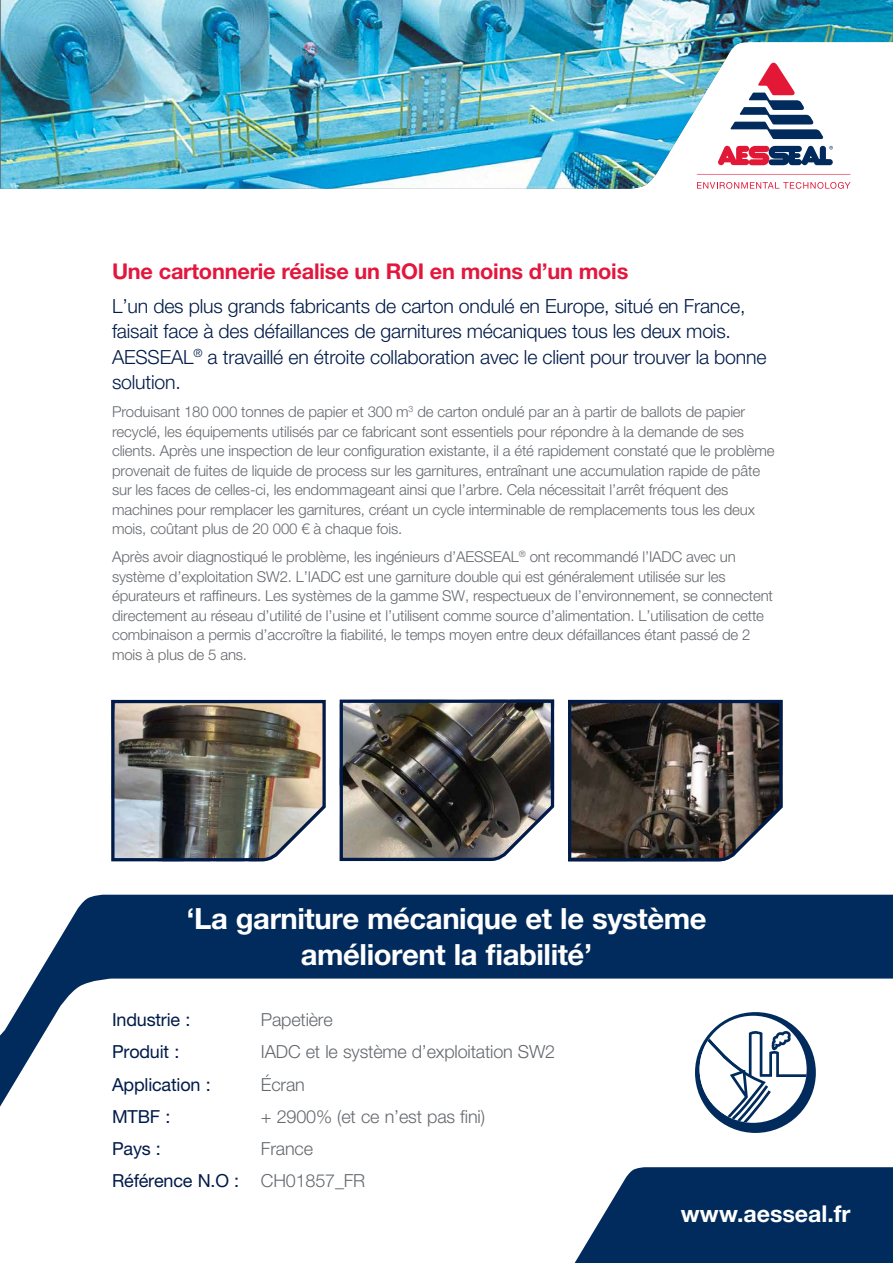
<style>
.page{position:relative;width:893px;height:1263px;background:#fff}
.page>*{position:absolute;margin:0;border:0;box-sizing:border-box;transform-origin:0 0}
.Case_Studies_White_Header__Trans{font:700 29.25px/36.3px "Helvetica Neue LTW1 G";letter-spacing:-.015em;color:#fff;text-align:center}
.Website{font:700 23.25px "Helvetica Neue LTW1 G";letter-spacing:-.005em;color:#fff}
.Headline__Trans{font:700 21.75px "Helvetica Neue LTW1 G";letter-spacing:-.01em;color:#e3173e}
.Subline__Trans{font:300 19.5px/25.5px "Helvetica Neue LTW1 G";letter-spacing:-.01em;color:#001b49}
.Case_Studies_Tabs__Trans{font:300 18px "Helvetica Neue LTW1 G";letter-spacing:-.01em;color:#65696e}
.Case_Studies_Tabs__Trans-2{font:18px "Helvetica Neue LTW1 G";letter-spacing:-.01em;color:#001b49}
.Body_copy__Trans{font:300 15px/19.5px "Helvetica Neue LTW1 G";letter-spacing:-.01em;color:#65696e}
.s1{font-weight:300;color:#65696e}
</style>
<div class="page">
<div style="left:36px;top:895px;width:857px;height:83px;background:#002b5c"></div>
<svg style="left:0;top:978px;width:893px;height:155px"></svg>
<div style="left:695px;top:1012px;width:121px;height:121px;background:#002b5c;border-radius:50%"></div>
<div style="left:700px;top:1016px;width:107px;height:107px;background:#fff;border-radius:50%"></div>
<svg style="left:700px;top:1029px;width:107px;height:94px"></svg>
<svg style="left:574px;top:1167px;width:319px;height:96px"></svg>
<img style="left:111px;top:699px;width:215px;height:163px">
<img style="left:339px;top:699px;width:216px;height:163px">
<svg style="left:568px;top:699px;width:215px;height:163px"></svg>
<img style="left:1px;top:0;width:892px;height:189px">
<svg style="left:697px;top:174px;width:153px;height:1px"></svg>
<svg style="left:718px;top:146px;width:115px;height:19px"></svg>
<svg style="left:730px;top:63px;width:93px;height:76px"></svg>
<svg style="left:697px;top:182px;width:153px;height:7px"></svg>
<p class="Headline__Trans" style="left:112px;top:258px;width:518px">Une cartonnerie réalise un ROI en moins d’un mois</p>
<p class="Subline__Trans" style="left:112px;top:293px;width:656px">L’un des plus grands fabricants de carton ondulé en Europe, situé en France, faisait face à des défaillances de garnitures mécaniques tous les deux mois.<br>AESSEAL<sup>®</sup> a travaillé en étroite collaboration avec le client pour trouver la bonne solution.</p>
<p class="Body_copy__Trans" style="left:112px;top:402px;width:664px">Produisant 180 000 tonnes de papier et 300 m<sup>3</sup> de carton ondulé par an à partir de ballots de papier recyclé, les équipements utilisés par ce fabricant sont essentiels pour répondre à la demande de ses clients. Après une inspection de leur configuration existante, il a été rapidement constaté que le problème provenait de fuites de liquide de process sur les garnitures, entraînant une accumulation rapide de pâte sur les faces de celles-ci, les endommageant ainsi que l’arbre. Cela nécessitait l’arrêt fréquent des machines pour remplacer les garnitures, créant un cycle interminable de remplacements tous les deux mois, coûtant plus de 20 000 € à chaque fois.</p>
<p class="Body_copy__Trans" style="left:112px;top:547px;width:662px">Après avoir diagnostiqué le problème, les ingénieurs d’AESSEAL<sup>®</sup> ont recommandé l’IADC avec un système d’exploitation SW2. L’IADC est une garniture double qui est généralement utilisée sur les épurateurs et raffineurs. Les systèmes de la gamme SW, respectueux de l’environnement, se connectent directement au réseau d’utilité de l’usine et l’utilisent comme source d’alimentation. L’utilisation de cette combinaison a permis d’accroître la fiabilité, le temps moyen entre deux défaillances étant passé de 2 mois à plus de 5 ans.</p>
<p class="Case_Studies_White_Header__Trans" style="left:186px;top:900px;width:522px">‘La garniture mécanique et le système améliorent la fiabilité’</p>
<p class="Case_Studies_Tabs__Trans-2" style="left:112px;top:1008px;width:80px">Industrie :</p>
<p class="Case_Studies_Tabs__Trans" style="left:261px;top:1009px;width:73px">Papetière</p>
<p class="Case_Studies_Tabs__Trans-2" style="left:112px;top:1041px;width:69px">Produit :</p>
<p class="Case_Studies_Tabs__Trans" style="left:261px;top:1041px;width:296px">IADC et le système d’exploitation SW2</p>
<p class="Case_Studies_Tabs__Trans-2" style="left:112px;top:1073px;width:100px">Application :</p>
<p class="Case_Studies_Tabs__Trans" style="left:261px;top:1073px;width:45px">Écran</p>
<p class="Case_Studies_Tabs__Trans-2" style="left:112px;top:1105px;width:60px">MTBF :</p>
<p class="Case_Studies_Tabs__Trans" style="left:261px;top:1105px;width:226px">+ 2900% (et ce n’est pas fini)</p>
<p class="Case_Studies_Tabs__Trans-2" style="left:112px;top:1137px;width:50px">Pays :</p>
<p class="Case_Studies_Tabs__Trans" style="left:261px;top:1138px;width:54px">France</p>
<p class="Case_Studies_Tabs__Trans-2" style="left:112px;top:1170px;width:255px">Référence N.O : <span class="s1">CH01857_FR</span></p>
<p class="Website" style="left:681px;top:1199px;width:171px">www.aesseal.fr</p>
</div>
